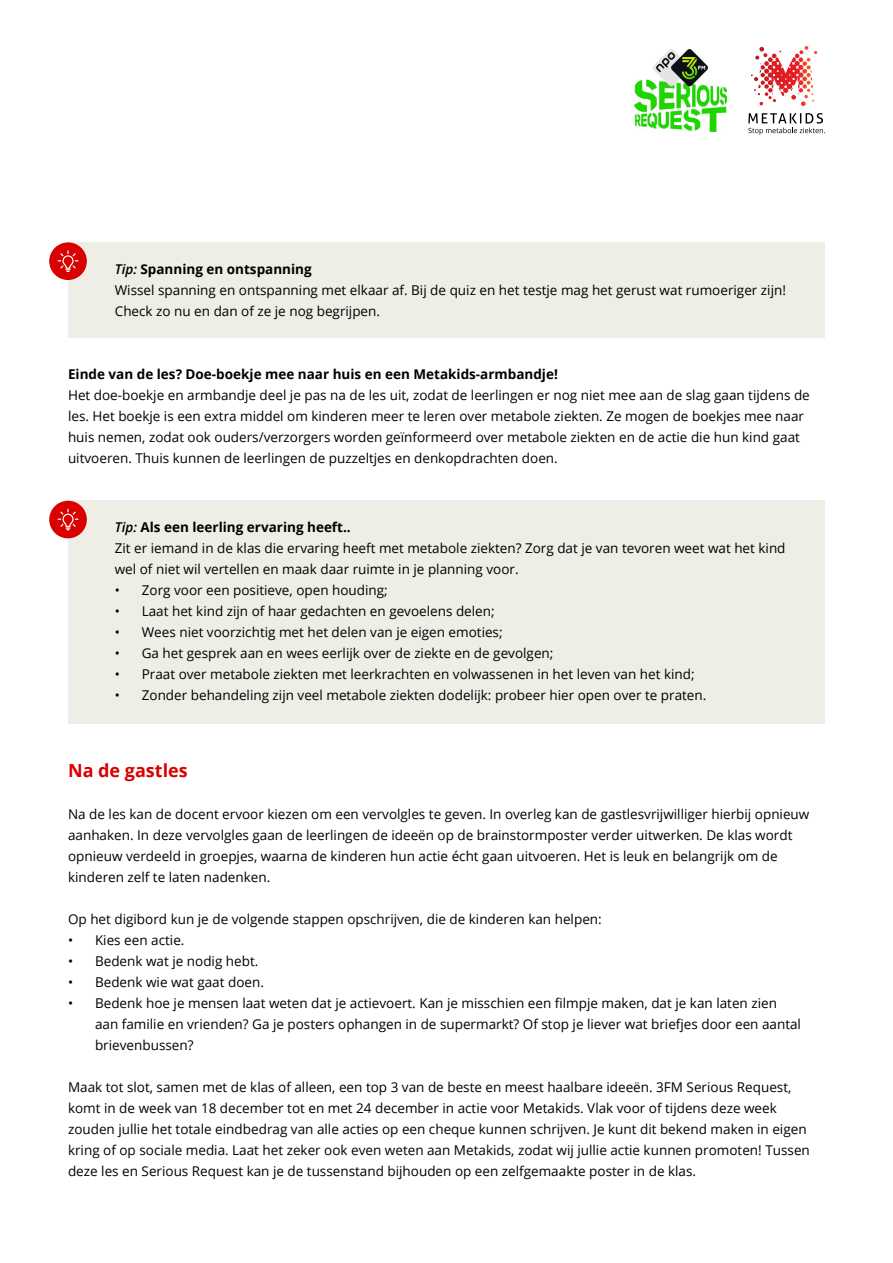
<style>
.page{position:relative;width:893px;height:1263px;background:#fff}
.page>*{position:absolute;margin:0;border:0;box-sizing:border-box;transform-origin:0 0}
.t1{font:700 18px "Open Sans";color:#d80000}
.t2{font:13.5px/21px "Open Sans";color:#000}
.t3{font:700 13.5px "Open Sans";color:#000}
.s1{font-weight:600;font-style:italic}
.s2{font-weight:700}
</style>
<div class="page">
<svg style="left:751px;top:46px;width:66px;height:60px"></svg>
<svg style="left:748px;top:113px;width:77px;height:22px"></svg>
<img style="left:635px;top:50px;width:92px;height:81px">
<div style="left:68px;top:501px;width:757px;height:223px;background:#eeede6"></div>
<div style="left:49px;top:501px;width:38px;height:37px;background:#d80000;border-radius:50%"></div>
<svg style="left:58px;top:509px;width:21px;height:21px"></svg>
<div style="left:68px;top:242px;width:757px;height:95px;background:#eeede6"></div>
<div style="left:49px;top:242px;width:38px;height:38px;background:#d80000;border-radius:50%"></div>
<svg style="left:58px;top:250px;width:21px;height:22px"></svg>
<p class="t2" style="left:115px;top:258px;width:673px"><span class="s1">Tip:</span> <span class="s2">Spanning en ontspanning<br></span>Wissel spanning en ontspanning met elkaar af. Bij de quiz en het testje mag het gerust wat rumoeriger zijn!<br>Check zo nu en dan of ze je nog begrijpen.</p>
<p class="t3" style="left:68px;top:364px;width:491px">Einde van de les? Doe-boekje mee naar huis en een Metakids-armbandje!</p>
<p class="t2" style="left:68px;top:384px;width:743px">Het doe-boekje en armbandje deel je pas na de les uit, zodat de leerlingen er nog niet mee aan de slag gaan tijdens de les. Het boekje is een extra middel om kinderen meer te leren over metabole ziekten. Ze mogen de boekjes mee naar huis nemen, zodat ook ouders/verzorgers worden geïnformeerd over metabole ziekten en de actie die hun kind gaat uitvoeren. Thuis kunnen de leerlingen de puzzeltjes en denkopdrachten doen.</p>
<p class="t2" style="left:115px;top:516px;width:672px"><span class="s1">Tip:</span> <span class="s2">Als een leerling ervaring heeft..<br></span>Zit er iemand in de klas die ervaring heeft met metabole ziekten? Zorg dat je van tevoren weet wat het kind wel of niet wil vertellen en maak daar ruimte in je planning voor.</p>
<p class="t2" style="left:115px;top:579px;width:275px">• Zorg voor een positieve, open houding;</p>
<p class="t2" style="left:115px;top:600px;width:381px">• Laat het kind zijn of haar gedachten en gevoelens delen;</p>
<p class="t2" style="left:115px;top:621px;width:389px">• Wees niet voorzichtig met het delen van je eigen emoties;</p>
<p class="t2" style="left:115px;top:642px;width:440px">• Ga het gesprek aan en wees eerlijk over de ziekte en de gevolgen;</p>
<p class="t2" style="left:115px;top:663px;width:581px">• Praat over metabole ziekten met leerkrachten en volwassenen in het leven van het kind;</p>
<p class="t2" style="left:115px;top:684px;width:593px">• Zonder behandeling zijn veel metabole ziekten dodelijk: probeer hier open over te praten.</p>
<h1 class="t1" style="left:68px;top:758px;width:121px">Na de gastles</h1>
<p class="t2" style="left:68px;top:803px;width:743px">Na de les kan de docent ervoor kiezen om een vervolgles te geven. In overleg kan de gastlesvrijwilliger hierbij opnieuw aanhaken. In deze vervolgles gaan de leerlingen de ideeën op de brainstormposter verder uitwerken. De klas wordt opnieuw verdeeld in groepjes, waarna de kinderen hun actie écht gaan uitvoeren. Het is leuk en belangrijk om de kinderen zelf te laten nadenken.</p>
<p class="t2" style="left:68px;top:908px;width:535px">Op het digibord kun je de volgende stappen opschrijven, die de kinderen kan helpen:</p>
<p class="t2" style="left:68px;top:929px;width:118px">• Kies een actie.</p>
<p class="t2" style="left:68px;top:950px;width:192px">• Bedenk wat je nodig hebt.</p>
<p class="t2" style="left:68px;top:971px;width:197px">• Bedenk wie wat gaat doen.</p>
<p class="t2" style="left:95px;top:992px;width:707px;text-indent:-27px">• Bedenk hoe je mensen laat weten dat je actievoert. Kan je misschien een filmpje maken, dat je kan laten zien aan familie en vrienden? Ga je posters ophangen in de supermarkt? Of stop je liever wat briefjes door een aantal brievenbussen?</p>
<p class="t2" style="left:68px;top:1076px;width:743px">Maak tot slot, samen met de klas of alleen, een top 3 van de beste en meest haalbare ideeën. 3FM Serious Request, komt in de week van 18 december tot en met 24 december in actie voor Metakids. Vlak voor of tijdens deze week zouden jullie het totale eindbedrag van alle acties op een cheque kunnen schrijven. Je kunt dit bekend maken in eigen kring of op sociale media. Laat het zeker ook even weten aan Metakids, zodat wij jullie actie kunnen promoten! Tussen deze les en Serious Request kan je de tussenstand bijhouden op een zelfgemaakte poster in de klas.</p>
</div>
